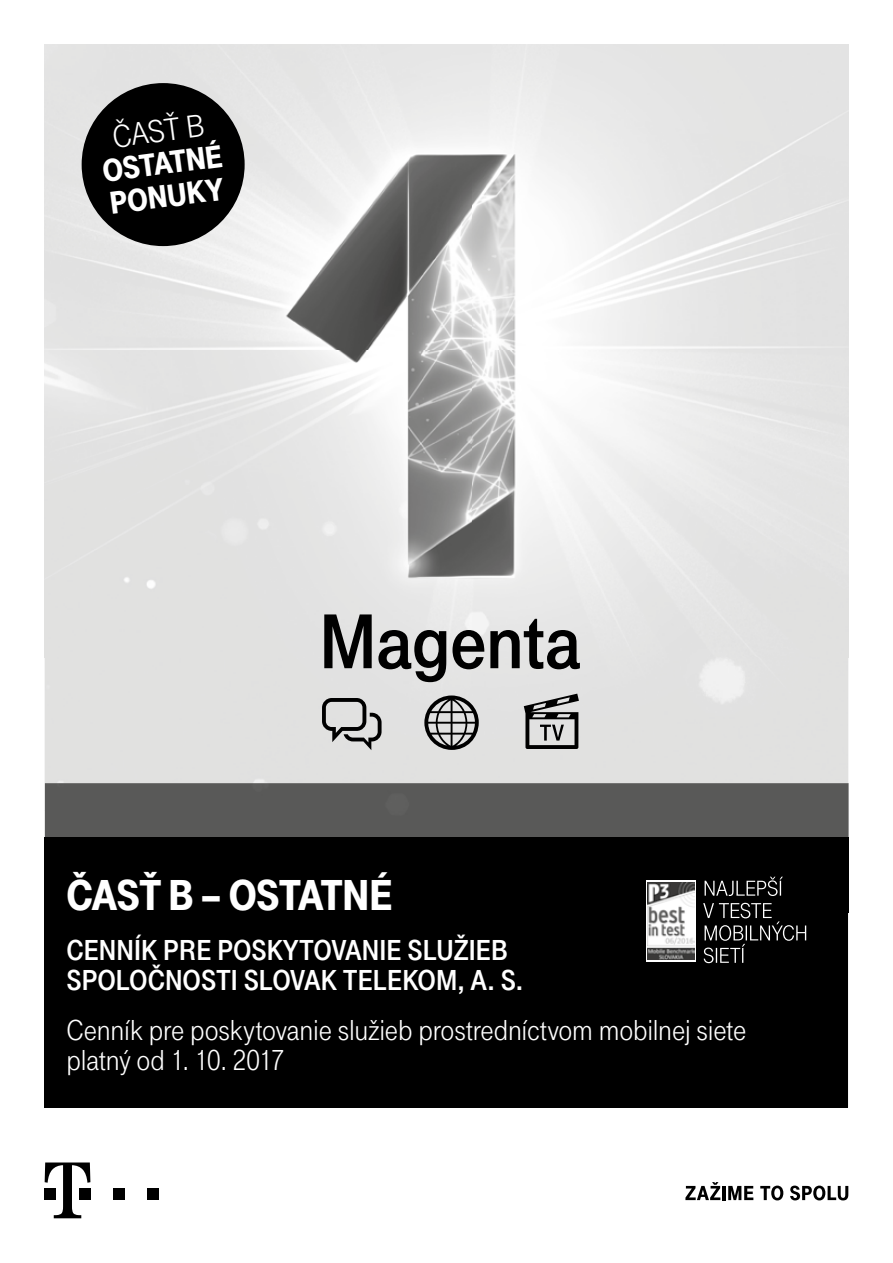
<style>
.page{position:relative;width:893px;height:1263px;background:#fff}
.page>*{position:absolute;margin:0;border:0;box-sizing:border-box;transform-origin:0 0}
.t1{font:80.55px "Tele Grotesk Fett";letter-spacing:-.015em;color:#000}
.t2{font:45px "Tele Grotesk Ultr";letter-spacing:-.015em;color:#fff}
.t3{font:33px/33px "Tele Grotesk Ultr";color:#fff}
.t4{font:33px "Tele Grotesk Norm";color:#fff}
.t5{font:30px/30px "Tele Grotesk Norm";letter-spacing:-.005em;color:#fff}
.t6{font:30px/30px "Tele Grotesk Fett";color:#fff}
</style>
<div class="page">
<div style="left:46px;top:811px;width:802px;height:27px;background:#595958"></div>
<img style="left:45px;top:45px;width:803px;height:766px">
<img style="left:45px;top:810px;width:1px;height:28px">
<svg style="left:322px;top:698px;width:60px;height:52px;background:#a7a7a6"></svg>
<svg style="left:524px;top:694px;width:55px;height:55px;background:#8b8b8a"></svg>
<svg style="left:424px;top:695px;width:55px;height:55px;background:#8e8e8e"></svg>
<div style="left:45px;top:838px;width:803px;height:269px;background:#000"></div>
<svg style="left:848px;top:783px;width:1px;height:78px"></svg>
<img style="left:848px;top:861px;width:1px;height:52px">
<div style="left:113px;top:1188px;width:11px;height:11px;background:#000"></div>
<div style="left:147px;top:1188px;width:11px;height:11px;background:#000"></div>
<svg style="left:45px;top:1162px;width:45px;height:56px"></svg>
<svg style="left:685px;top:1182px;width:35px;height:18px"></svg>
<hr style="left:722px;top:1186px;width:3px;height:14px;background:#000">
<svg style="left:728px;top:1186px;width:25px;height:14px"></svg>
<svg style="left:760px;top:1185px;width:23px;height:15px"></svg>
<svg style="left:790px;top:1185px;width:58px;height:15px"></svg>
<div style="left:82px;top:83px;width:163px;height:163px;background:#000;border-radius:50%"></div>
<svg style="left:703px;top:903px;width:103px;height:60px"></svg>
<svg style="left:705px;top:877px;width:78px;height:19px"></svg>
<svg style="left:646px;top:881px;width:50px;height:81px"></svg>
<img style="left:648px;top:882px;width:46px;height:78px">
<p class="t4" style="left:110px;top:119px;width:94px;rotate:-8deg">ČASŤ B</p>
<p class="t3" style="left:101px;top:156px;width:122px;rotate:-8deg">OSTATNÉ<br>PONUKY</p>
<h1 class="t1" style="left:319px;top:596px;width:264px">Magenta</h1>
<h2 class="t2" style="left:66px;top:870px;width:328px">ČASŤ B – OSTATNÉ</h2>
<p class="t6" style="left:66px;top:935px;width:458px">CENNÍK PRE POSKYTOVANIE SLUŽIEB<br>SPOLOČNOSTI SLOVAK TELEKOM, A. S.</p>
<p class="t5" style="left:66px;top:1015px;width:681px">Cenník pre poskytovanie služieb prostredníctvom mobilnej siete platný od 1. 10. 2017</p>
</div>
